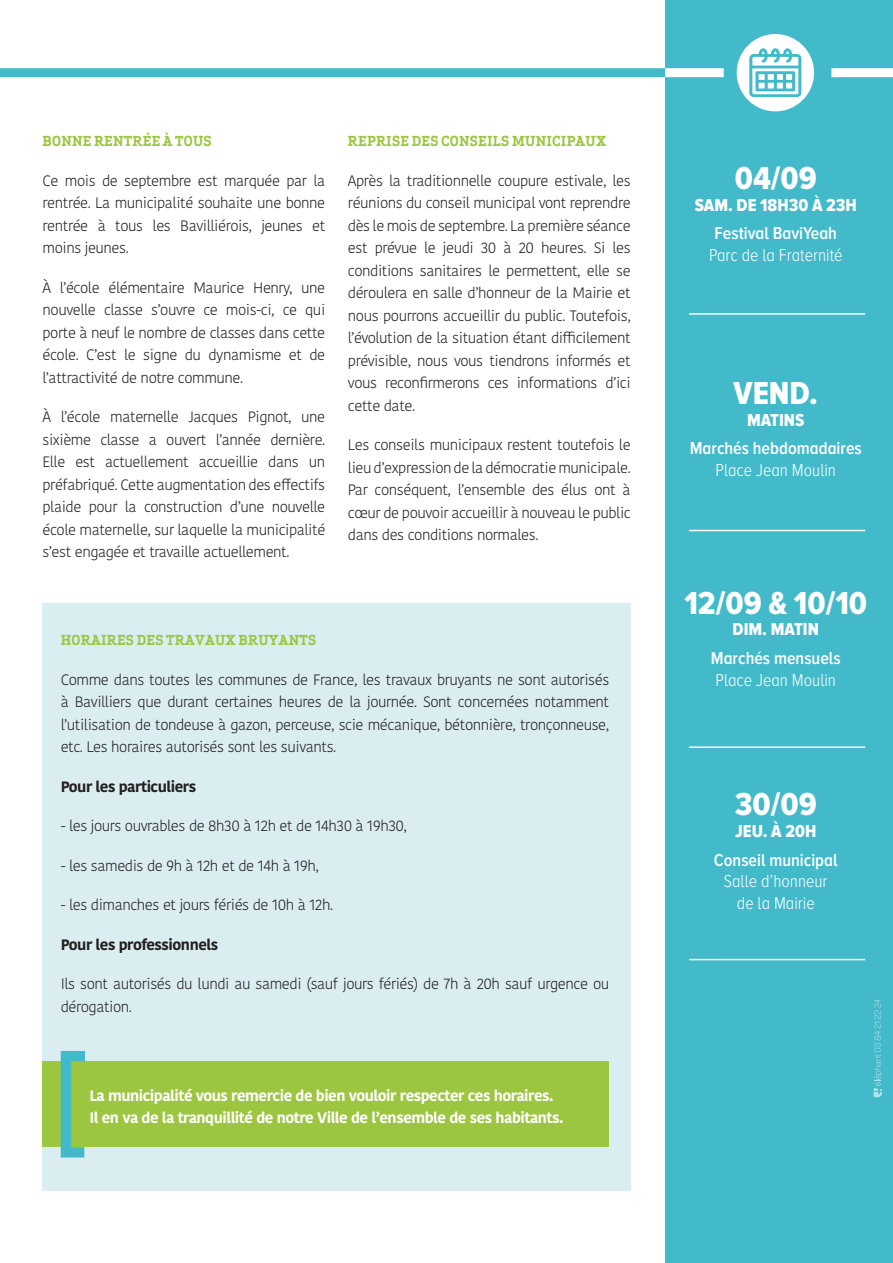
<style>
.page{position:relative;width:893px;height:1263px;background:#fff}
.page>*{position:absolute;margin:0;border:0;box-sizing:border-box;transform-origin:0 0}
.Date{font:33px "Proxima Nova A Cond Extrabld";color:#fff}
.t1{font:300 18px/21.6px "Proxima Nova A Cond";color:#fff;text-align:center}
.t2{font:600 18px "Proxima Nova A Cond";color:#fff}
.t3{font:18px "Proxima Nova A Cond Extrabld";color:#fff}
.Txt{font:300 15px/22.5px "Kohinoor Bangla";letter-spacing:-.03em;color:#231f20;text-align:justify}
.Txt-2{font:700 15px/22.5px "Kohinoor Bangla";letter-spacing:-.03em;color:#fff}
.Txt-3{font:700 15px "Kohinoor Bangla";letter-spacing:-.03em;color:#231f20}
.Titres{font:700 13.5px "Apex Serif";letter-spacing:.02em;color:#9cc540}
</style>
<div class="page">
<div style="left:43px;top:603px;width:588px;height:588px;background:#daeef2"></div>
<div style="left:43px;top:1062px;width:566px;height:85px;background:#9cc540"></div>
<svg style="left:56px;top:1051px;width:39px;height:107px"></svg>
<div style="left:665px;top:0;width:228px;height:1263px;background:#42baca"></div>
<div style="left:0;top:68px;width:893px;height:9px;background:#42baca"></div>
<div style="left:737px;top:34px;width:77px;height:77px;background:#fff;border-radius:50%"></div>
<div style="left:665px;top:68px;width:59px;height:9px;background:#fff"></div>
<div style="left:831px;top:68px;width:62px;height:9px;background:#fff"></div>
<svg style="left:749px;top:48px;width:52px;height:49px"></svg>
<svg style="left:874px;top:999px;width:8px;height:98px"></svg>
<hr style="left:689px;top:313px;width:176px;height:2px;background:#fff">
<hr style="left:689px;top:530px;width:176px;height:1px;background:#fff">
<hr style="left:689px;top:959px;width:176px;height:1px;background:#fff">
<hr style="left:689px;top:746px;width:176px;height:2px;background:#fff">
<p class="Titres" style="left:43px;top:133px;width:171px">BONNE RENTRÉE À TOUS</p>
<p class="Txt" style="left:43px;top:169px;width:284px">Ce mois de septembre est marquée par la rentrée. La municipalité souhaite une bonne rentrée à tous les Bavilliérois, jeunes et moins jeunes.</p>
<p class="Txt" style="left:43px;top:276px;width:284px">À l’école élémentaire Maurice Henry, une nouvelle classe s’ouvre ce mois-ci, ce qui porte à neuf le nombre de classes dans cette école. C’est le signe du dynamisme et de l’attractivité de notre commune.</p>
<p class="Txt" style="left:43px;top:406px;width:284px">À l’école maternelle Jacques Pignot, une sixième classe a ouvert l’année dernière.<br>Elle est actuellement accueillie dans un préfabriqué. Cette augmentation des effectifs plaide pour la construction d’une nouvelle école maternelle, sur laquelle la municipalité s’est engagée et travaille actuellement.</p>
<p class="Titres" style="left:348px;top:133px;width:260px">REPRISE DES CONSEILS MUNICIPAUX</p>
<p class="Txt" style="left:348px;top:169px;width:284px">Après la traditionnelle coupure estivale, les réunions du conseil municipal vont reprendre dès le mois de septembre. La première séance est prévue le jeudi 30 à 20 heures. Si les conditions sanitaires le permettent, elle se déroulera en salle d’honneur de la Mairie et nous pourrons accueillir du public. Toutefois, l’évolution de la situation étant difficilement prévisible, nous vous tiendrons informés et vous reconfirmerons ces informations d’ici cette date.</p>
<p class="Txt" style="left:348px;top:433px;width:284px">Les conseils municipaux restent toutefois le lieu d’expression de la démocratie municipale.<br>Par conséquent, l’ensemble des élus ont à cœur de pouvoir accueillir à nouveau le public dans des conditions normales.</p>
<p class="t2" style="left:690px;top:438px;width:174px">Marchés hebdomadaires</p>
<p class="Date" style="left:735px;top:160px;width:84px">04/09</p>
<p class="t3" style="left:695px;top:195px;width:164px">SAM. DE 18H30 À 23H</p>
<p class="t2" style="left:714px;top:223px;width:124px">Festival BaviYeah</p>
<p class="t1" style="left:709px;top:244px;width:135px">Parc de la Fraternité</p>
<p class="Date" style="left:734px;top:374px;width:86px">VEND.</p>
<p class="t3" style="left:747px;top:409px;width:59px">MATINS</p>
<p class="t1" style="left:716px;top:459px;width:122px">Place Jean Moulin</p>
<p class="Titres" style="left:61px;top:632px;width:257px">HORAIRES DES TRAVAUX BRUYANTS</p>
<p class="Txt" style="left:61px;top:668px;width:550px">Comme dans toutes les communes de France, les travaux bruyants ne sont autorisés à Bavilliers que durant certaines heures de la journée. Sont concernées notamment l’utilisation de tondeuse à gazon, perceuse, scie mécanique, bétonnière, tronçonneuse, etc. Les horaires autorisés sont les suivants.</p>
<p class="Txt-3" style="left:61px;top:773px;width:137px">Pour les particuliers</p>
<p class="Txt" style="left:61px;top:815px;width:348px">- les jours ouvrables de 8h30 à 12h et de 14h30 à 19h30,</p>
<p class="Txt" style="left:61px;top:854px;width:260px">- les samedis de 9h à 12h et de 14h à 19h,</p>
<p class="Txt" style="left:61px;top:894px;width:274px">- les dimanches et jours fériés de 10h à 12h.</p>
<p class="Txt-3" style="left:61px;top:931px;width:159px">Pour les professionnels</p>
<p class="Txt" style="left:61px;top:973px;width:550px">Ils sont autorisés du lundi au samedi (sauf jours fériés) de 7h à 20h sauf urgence ou dérogation.</p>
<p class="Txt-2" style="left:89px;top:1083px;width:476px">La municipalité vous remercie de bien vouloir respecter ces horaires.<br>Il en va de la tranquillité de notre Ville de l’ensemble de ses habitants.</p>
<p class="Date" style="left:684px;top:584px;width:184px">12/09 &amp; 10/10</p>
<p class="t3" style="left:733px;top:619px;width:88px">DIM. MATIN</p>
<p class="t2" style="left:711px;top:649px;width:131px">Marchés mensuels</p>
<p class="t1" style="left:716px;top:669px;width:122px">Place Jean Moulin</p>
<p class="Date" style="left:735px;top:785px;width:83px">30/09</p>
<p class="t3" style="left:735px;top:820px;width:83px">JEU. À 20H</p>
<p class="t2" style="left:714px;top:850px;width:125px">Conseil municipal</p>
<p class="t1" style="left:724px;top:870px;width:105px">Salle d’honneur de la Mairie</p>
</div>
